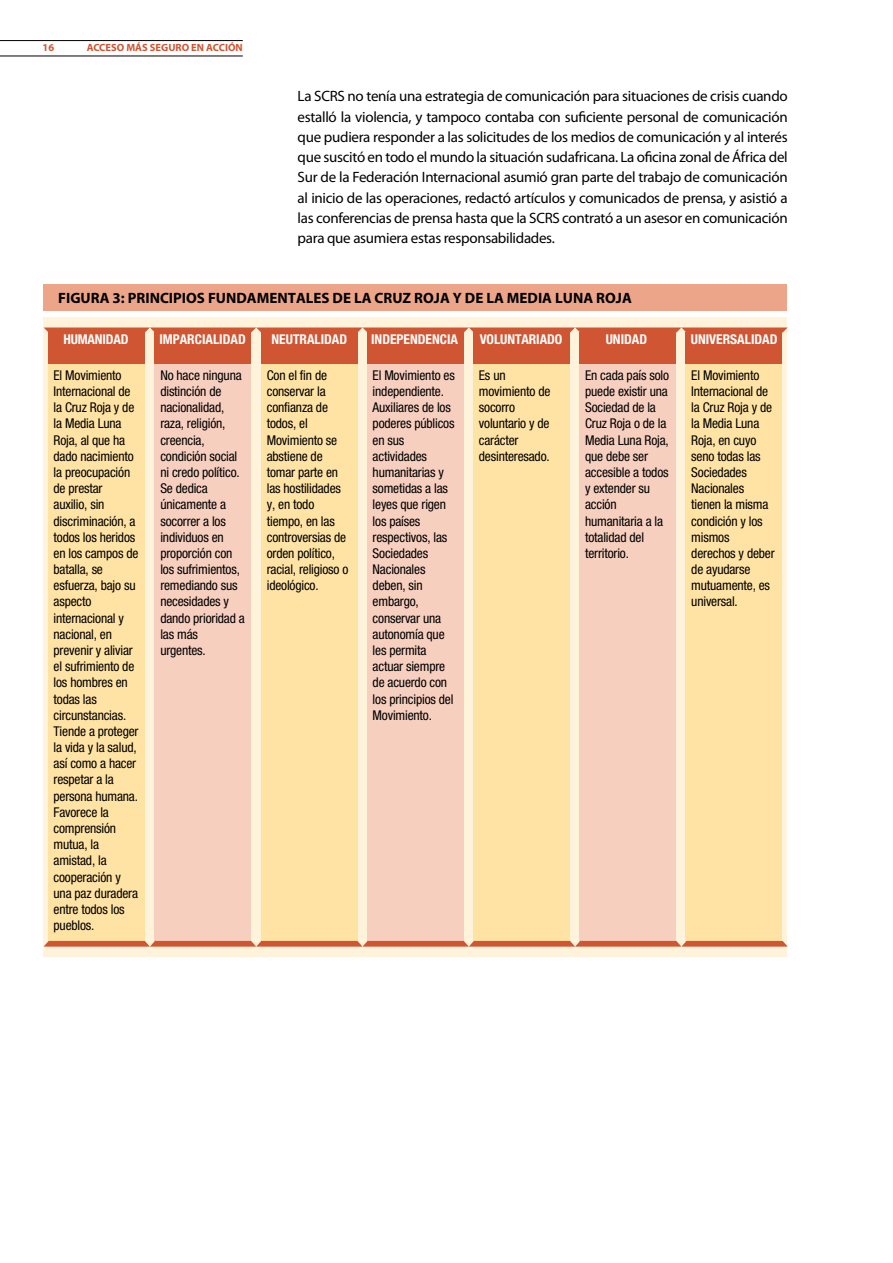
<style>
.page{position:relative;width:893px;height:1263px;background:#fff}
.page>*{position:absolute;margin:0;border:0;box-sizing:border-box;transform-origin:0 0}
.t1{font:15px/20.2px "Myriad Pro";letter-spacing:-.02em;color:#000;text-align:justify}
.t2{font:700 15px "Myriad";color:#000}
.t3{font:condensed 13.5px/16.2px "Helvetica Neue";letter-spacing:-.015em;color:#000}
.t4{font:700 condensed 13.5px "Helvetica Neue";color:#fff}
.t5{font:700 10.5px "Myriad Pro";color:#cf5533}
</style>
<div class="page">
<hr style="left:0;top:40px;width:243px;height:1px;background:#000">
<hr style="left:0;top:56px;width:243px;height:1px;background:#000">
<div style="left:44px;top:290px;width:743px;height:667px;background:#fff4db"></div>
<div style="left:261px;top:338px;width:96px;height:604px;background:#ffe3a5"></div>
<div style="left:367px;top:338px;width:96px;height:604px;background:#f6cfbf"></div>
<div style="left:580px;top:338px;width:96px;height:604px;background:#f6cfbf"></div>
<div style="left:686px;top:338px;width:96px;height:604px;background:#ffe3a5"></div>
<div style="left:473px;top:338px;width:97px;height:604px;background:#ffe3a5"></div>
<div style="left:155px;top:338px;width:96px;height:604px;background:#f6cfbf"></div>
<div style="left:49px;top:338px;width:96px;height:604px;background:#ffe3a5"></div>
<div style="left:473px;top:332px;width:97px;height:32px;background:#cf5533"></div>
<div style="left:367px;top:332px;width:96px;height:32px;background:#cf5533"></div>
<div style="left:261px;top:332px;width:96px;height:32px;background:#cf5533"></div>
<div style="left:155px;top:332px;width:96px;height:32px;background:#cf5533"></div>
<div style="left:49px;top:332px;width:96px;height:32px;background:#cf5533"></div>
<div style="left:580px;top:332px;width:96px;height:32px;background:#cf5533"></div>
<div style="left:686px;top:332px;width:96px;height:32px;background:#cf5533"></div>
<svg style="left:44px;top:327px;width:744px;height:6px"></svg>
<svg style="left:44px;top:941px;width:744px;height:6px;background:#d36544"></svg>
<div style="left:44px;top:284px;width:743px;height:27px;background:#eca588"></div>
<div style="left:44px;top:311px;width:743px;height:6px;background:#fff"></div>
<p class="t5" style="left:43px;top:41px;width:13px">16</p>
<p class="t5" style="left:87px;top:41px;width:158px">ACCESO MÁS SEGURO EN ACCIÓN</p>
<p class="t1" style="left:298px;top:86px;width:492px">La SCRS no tenía una estrategia de comunicación para situaciones de crisis cuando estalló la violencia, y tampoco contaba con suficiente personal de comunicación que pudiera responder a las solicitudes de los medios de comunicación y al interés que suscitó en todo el mundo la situación sudafricana. La oficina zonal de África del Sur de la Federación Internacional asumió gran parte del trabajo de comunicación al inicio de las operaciones, redactó artículos y comunicados de prensa, y asistió a las conferencias de prensa hasta que la SCRS contrató a un asesor en comunicación para que asumiera estas responsabilidades.</p>
<p class="t2" style="left:58px;top:290px;width:575px">FIGURA 3: PRINCIPIOS FUNDAMENTALES DE LA CRUZ ROJA Y DE LA MEDIA LUNA ROJA</p>
<p class="t4" style="left:63px;top:331px;width:67px">HUMANIDAD</p>
<p class="t4" style="left:159px;top:331px;width:88px">IMPARCIALIDAD</p>
<p class="t4" style="left:272px;top:331px;width:77px">NEUTRALIDAD</p>
<p class="t4" style="left:371px;top:331px;width:88px">INDEPENDENCIA</p>
<p class="t4" style="left:480px;top:331px;width:84px">VOLUNTARIADO</p>
<p class="t4" style="left:606px;top:331px;width:43px">UNIDAD</p>
<p class="t4" style="left:691px;top:331px;width:88px">UNIVERSALIDAD</p>
<p class="t3" style="left:54px;top:367px;width:87px">El Movimiento<br>Internacional de la Cruz Roja y de la Media Luna<br>Roja, al que ha dado nacimiento la preocupación de prestar auxilio, sin discriminación, a todos los heridos en los campos de batalla, se esfuerza, bajo su aspecto internacional y nacional, en prevenir y aliviar el sufrimiento de los hombres en todas las circunstancias.<br>Tiende a proteger la vida y la salud, así como a hacer respetar a la persona humana.<br>Favorece la comprensión mutua, la amistad, la cooperación y una paz duradera entre todos los pueblos.</p>
<p class="t3" style="left:160px;top:367px;width:86px">No hace ninguna distinción de nacionalidad, raza, religión, creencia, condición social ni credo político.<br>Se dedica únicamente a socorrer a los individuos en proporción con los sufrimientos, remediando sus necesidades y dando prioridad a las más urgentes.</p>
<p class="t3" style="left:267px;top:367px;width:83px">Con el fin de conservar la confianza de todos, el<br>Movimiento se abstiene de tomar parte en las hostilidades y, en todo tiempo, en las controversias de orden político, racial, religioso o ideológico.</p>
<p class="t3" style="left:373px;top:367px;width:84px">El Movimiento es independiente.<br>Auxiliares de los poderes públicos en sus actividades humanitarias y sometidas a las leyes que rigen los países respectivos, las<br>Sociedades<br>Nacionales deben, sin embargo, conservar una autonomía que les permita actuar siempre de acuerdo con los principios del<br>Movimiento.</p>
<p class="t3" style="left:479px;top:367px;width:73px">Es un movimiento de socorro voluntario y de carácter desinteresado.</p>
<p class="t3" style="left:585px;top:367px;width:86px">En cada país solo puede existir una<br>Sociedad de la<br>Cruz Roja o de la<br>Media Luna Roja, que debe ser accesible a todos y extender su acción humanitaria a la totalidad del territorio.</p>
<p class="t3" style="left:691px;top:367px;width:85px">El Movimiento<br>Internacional de la Cruz Roja y de la Media Luna<br>Roja, en cuyo seno todas las<br>Sociedades<br>Nacionales tienen la misma condición y los mismos derechos y deber de ayudarse mutuamente, es universal.</p>
</div>
